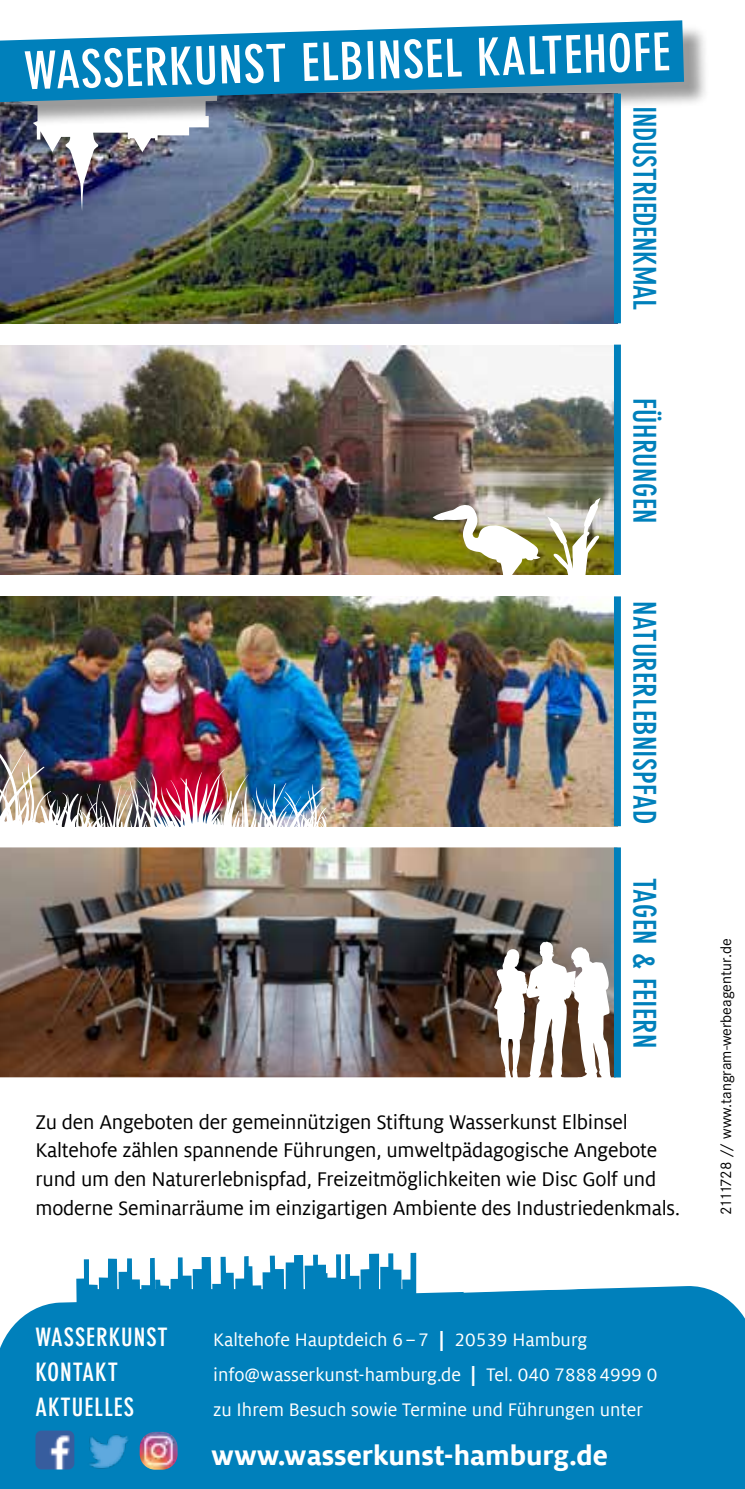
<style>
.page{position:relative;width:745px;height:1489px;background:#fff}
.page>*{position:absolute;margin:0;border:0;box-sizing:border-box;transform-origin:0 0}
.t1{font:700 condensed 51.5px "DIN Neuzeit Grotesk LT";color:#fff}
.t2{font:700 condensed 31px "DIN Neuzeit Grotesk LT";letter-spacing:.01em;color:#0080bb}
.t3{font:700 30px "Milo Offc";color:#fff}
.t4{font:700 condensed 25px "DIN Neuzeit Grotesk";letter-spacing:.04em;color:#fff}
.t5{font:22px/28.8px "Milo Offc";letter-spacing:-.01em;color:#000}
.t6{font:20px "Milo Offc";color:#fff}
.t7{font:15px "Corporate SBQ";color:#000}
.s1{font-weight:700}
</style>
<div class="page">
<svg style="left:0;top:1252px;width:744px;height:98px;fill:#0080bb"></svg>
<div style="left:0;top:1350px;width:744px;height:138px;background:#0080bb"></div>
<svg style="left:463px;top:1252px;width:114px;height:40px"></svg>
<img style="left:35px;top:1430px;width:39px;height:39px">
<img style="left:89px;top:1434px;width:40px;height:35px">
<img style="left:140px;top:1431px;width:37px;height:38px">
<img style="left:0;top:596px;width:613px;height:230px">
<img style="left:0;top:345px;width:613px;height:230px">
<img style="left:0;top:128px;width:613px;height:195px">
<img style="left:0;top:128px;width:216px;height:84px">
<img style="left:399px;top:498px;width:222px;height:77px">
<div style="left:0;top:24px;width:709px;height:104px;background:#000;opacity:.4"></div>
<svg style="left:0;top:20px;width:683px;height:82px;background:#2d8ebb"></svg>
<div style="left:613px;top:94px;width:7px;height:229px;background:#0080bb"></div>
<div style="left:613px;top:344px;width:7px;height:231px;background:#0080bb"></div>
<div style="left:613px;top:596px;width:7px;height:230px;background:#0080bb"></div>
<img style="left:0;top:723px;width:326px;height:104px">
<img style="left:0;top:847px;width:613px;height:230px">
<svg style="left:493px;top:941px;width:118px;height:137px"></svg>
<div style="left:613px;top:847px;width:7px;height:230px;background:#0080bb"></div>
<h1 class="t1" style="left:23px;top:43px;width:647px;rotate:-2deg">WASSERKUNST ELBINSEL KALTEHOFE</h1>
<h2 class="t2" style="left:662px;top:106px;width:206px;rotate:90deg">INDUSTRIEDENKMAL</h2>
<h2 class="t2" style="left:662px;top:398px;width:127px;rotate:90deg">FÜHRUNGEN</h2>
<h2 class="t2" style="left:662px;top:601px;width:225px;rotate:90deg">NATURERLEBNISPFAD</h2>
<h2 class="t2" style="left:662px;top:877px;width:172px;rotate:90deg">TAGEN &amp; FEIERN</h2>
<p class="t5" style="left:35px;top:1107px;width:645px">Zu den Angeboten der gemeinnützigen Stiftung Wasserkunst Elbinsel Kaltehofe zählen spannende Führungen, umweltpädagogische Angebote rund um den Naturerlebnispfad, Freizeitmöglichkeiten wie Disc Golf und moderne Seminarräume im einzigartigen Ambiente des Industriedenkmals.</p>
<p class="t7" style="left:716px;top:1214px;width:278px;rotate:-90deg">2111728 // www.tangram-werbeagentur.de</p>
<p class="t4" style="left:35px;top:1322px;width:134px">WASSERKUNST</p>
<p class="t6" style="left:213px;top:1328px;width:375px">Kaltehofe Hauptdeich 6–7 <span class="s1">|</span> 20539 Hamburg</p>
<p class="t4" style="left:35px;top:1357px;width:84px">KONTAKT</p>
<p class="t6" style="left:213px;top:1363px;width:445px">info@wasserkunst-hamburg.de <span class="s1">|</span> Tel. 040 78884999 0</p>
<p class="t4" style="left:35px;top:1392px;width:100px">AKTUELLES</p>
<p class="t6" style="left:213px;top:1398px;width:431px">zu Ihrem Besuch sowie Termine und Führungen unter</p>
<h3 class="t3" style="left:211px;top:1438px;width:398px">www.wasserkunst-hamburg.de</h3>
</div>
